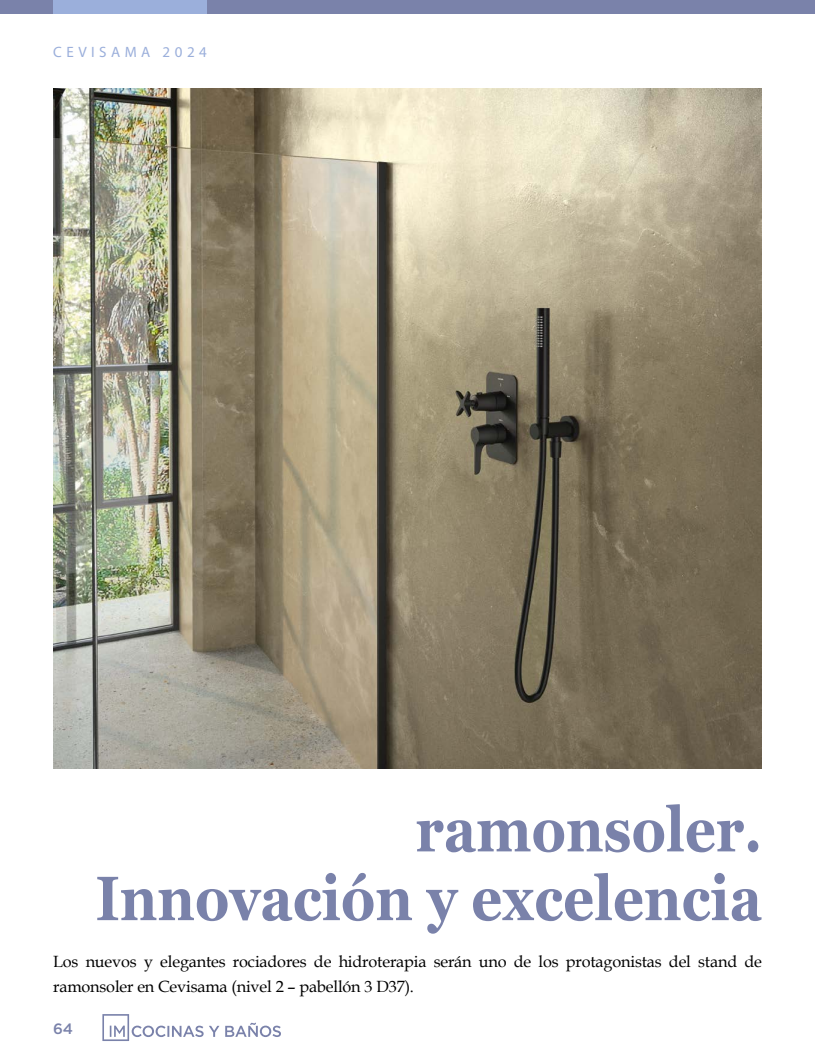
<style>
.page{position:relative;width:815px;height:1063px;background:#fff}
.page>*{position:absolute;margin:0;border:0;box-sizing:border-box;transform-origin:0 0}
.t1{font:700 62.5px/68.8px "Georgia";color:#7a82aa;text-align:right;scale:.87 1}
.t2{font:16.25px/25px "Book Antiqua";letter-spacing:-.01em;color:#000}
.t3{font:15px "Myriad Pro";letter-spacing:.3em;color:#9bafdb}
.t4{font:500 15px "Gotham";color:#7a82aa}
</style>
<div class="page">
<div style="left:0;top:0;width:815px;height:14px;background:#7a82aa"></div>
<div style="left:53px;top:0;width:154px;height:14px;background:#9bafdb"></div>
<svg style="left:102px;top:1014px;width:117px;height:27px"></svg>
<svg style="left:225px;top:1023px;width:56px;height:14px"></svg>
<img style="left:53px;top:89px;width:709px;height:680px">
<p class="t3" style="left:53px;top:43px;width:155px">CEVISAMA 2024</p>
<h1 class="t1" style="left:96px;top:796px;width:768px">ramonsoler.<br>Innovación y excelencia</h1>
<p class="t2" style="left:53px;top:949px;width:710px">Los nuevos y elegantes rociadores de hidroterapia serán uno de los protagonistas del stand de ramonsoler en Cevisama (nivel 2 – pabellón 3 D37).</p>
<p class="t4" style="left:53px;top:1018px;width:22px">64</p>
</div>
